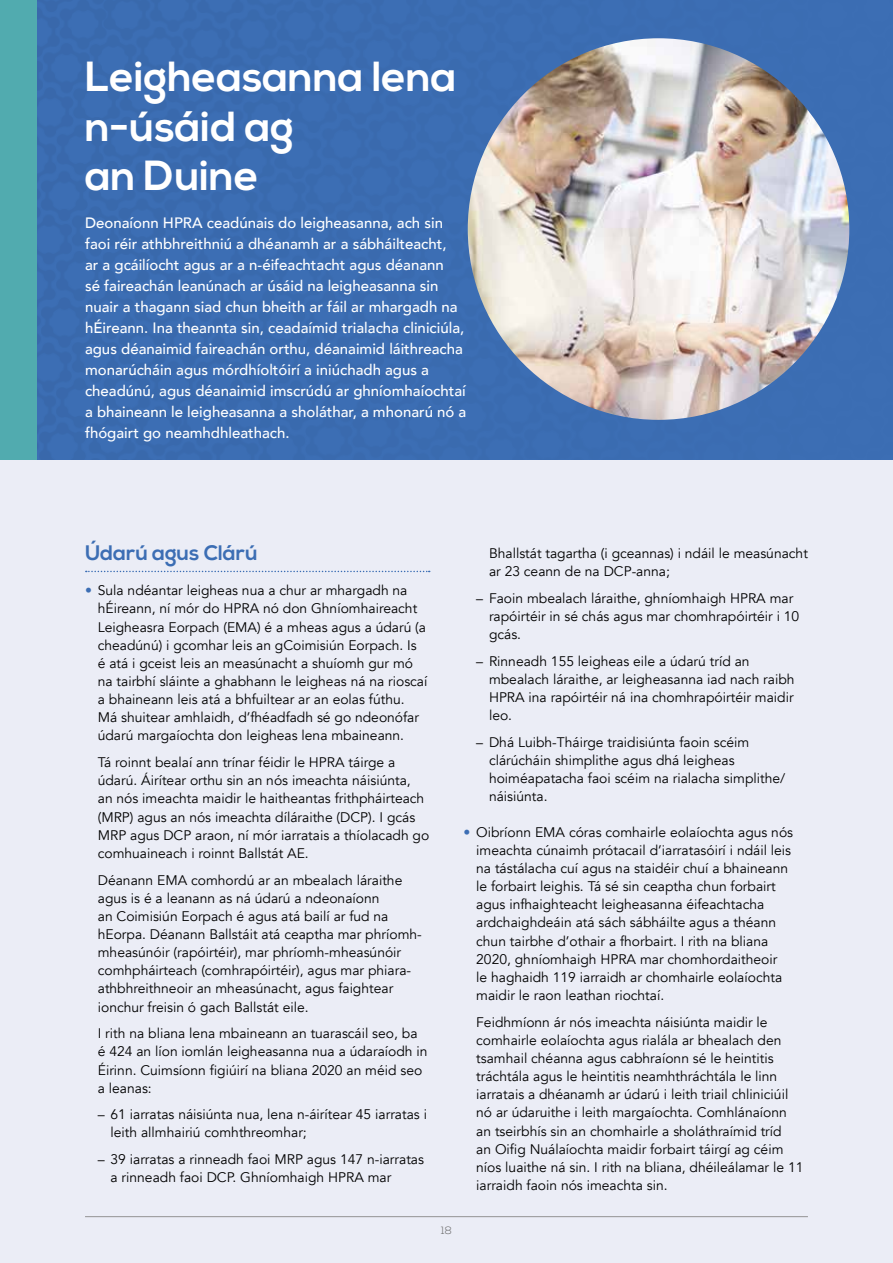
<style>
.page{position:relative;width:893px;height:1263px;background:#ebedf6}
.page>*{position:absolute;margin:0;border:0;box-sizing:border-box;transform-origin:0 0}
.t1{font:700 42px/49.5px "Nexa";color:#fff}
.t2{font:700 21px "Nexa";color:#3c6eb4}
.t3{font:500 15px/21px "Avenir";color:#fff}
.t4{font:13.8px/18.1px "Avenir";color:#000}
.t5{font:300 10.5px "Nexa";color:#636363}
.s1{color:#3c6eb4}
</style>
<div class="page">
<div style="left:35px;top:0;width:858px;height:459px;background:#3c6eb4"></div>
<svg style="left:86px;top:571px;width:344px;height:1px"></svg>
<hr style="left:85px;top:1216px;width:723px;height:1px;background:#939393">
<img style="left:468px;top:38px;width:381px;height:382px;border-radius:191px">
<div style="left:0;top:0;width:37px;height:459px;background:#51abaf"></div>
<h1 class="t1" style="left:85px;top:53px;width:373px">Leigheasanna lena n-úsáid ag<br>an Duine</h1>
<p class="t3" style="left:85px;top:211px;width:383px">Deonaíonn HPRA ceadúnais do leigheasanna, ach sin faoi réir athbhreithniú a dhéanamh ar a sábháilteacht,<br>ar a gcáilíocht agus ar a n-éifeachtacht agus déanann<br>sé faireachán leanúnach ar úsáid na leigheasanna sin nuair a thagann siad chun bheith ar fáil ar mhargadh na hÉireann. Ina theannta sin, ceadaímid trialacha cliniciúla, agus déanaimid faireachán orthu, déanaimid láithreacha monarúcháin agus mórdhíoltóirí a iniúchadh agus a cheadúnú, agus déanaimid imscrúdú ar ghníomhaíochtaí a bhaineann le leigheasanna a sholáthar, a mhonarú nó a fhógairt go neamhdhleathach.</p>
<h2 class="t2" style="left:85px;top:541px;width:174px">Údarú agus Clárú</h2>
<p class="t4" style="left:98px;top:582px;width:331px;text-indent:-13px"><span class="s1">•</span> Sula ndéantar leigheas nua a chur ar mhargadh na hÉireann, ní mór do HPRA nó don Ghníomhaireacht Leigheasra Eorpach (EMA) é a mheas agus a údarú (a cheadúnú) i gcomhar leis an gCoimisiún Eorpach. Is é atá i gceist leis an measúnacht a shuíomh gur mó na tairbhí sláinte a ghabhann le leigheas ná na rioscaí a bhaineann leis atá a bhfuiltear ar an eolas fúthu.<br>Má shuitear amhlaidh, d’fhéadfadh sé go ndeonófar údarú margaíochta don leigheas lena mbaineann.</p>
<p class="t4" style="left:98px;top:753px;width:333px">Tá roinnt bealaí ann trínar féidir le HPRA táirge a údarú. Áirítear orthu sin an nós imeachta náisiúnta,<br>an nós imeachta maidir le haitheantas frithpháirteach (MRP) agus an nós imeachta díláraithe (DCP). I gcás MRP agus DCP araon, ní mór iarratais a thíolacadh go comhuaineach i roinnt Ballstát AE.</p>
<p class="t4" style="left:98px;top:871px;width:326px">Déanann EMA comhordú ar an mbealach láraithe agus is é a leanann as ná údarú a ndeonaíonn<br>an Coimisiún Eorpach é agus atá bailí ar fud na hEorpa. Déanann Ballstáit atá ceaptha mar phríomh&shy;mheasúnóir (rapóirtéir), mar phríomh-mheasúnóir comhpháirteach (comhrapóirtéir), agus mar phiara&shy;athbhreithneoir an mheasúnacht, agus faightear ionchur freisin ó gach Ballstát eile.</p>
<p class="t4" style="left:98px;top:1025px;width:331px">I rith na bliana lena mbaineann an tuarascáil seo, ba é 424 an líon iomlán leigheasanna nua a údaraíodh in Éirinn. Cuimsíonn figiúirí na bliana 2020 an méid seo a leanas:</p>
<p class="t4" style="left:111px;top:1106px;width:318px;text-indent:-13px">– 61 iarratas náisiúnta nua, lena n-áirítear 45 iarratas i leith allmhairiú comhthreomhar;</p>
<p class="t4" style="left:111px;top:1150px;width:315px;text-indent:-13px">– 39 iarratas a rinneadh faoi MRP agus 147 n-iarratas a rinneadh faoi DCP. Ghníomhaigh HPRA mar</p>
<p class="t4" style="left:489px;top:545px;width:320px">Bhallstát tagartha (i gceannas) i ndáil le measúnacht ar 23 ceann de na DCP-anna;</p>
<p class="t4" style="left:489px;top:589px;width:312px;text-indent:-13px">– Faoin mbealach láraithe, ghníomhaigh HPRA mar rapóirtéir in sé chás agus mar chomhrapóirtéir i 10 gcás.</p>
<p class="t4" style="left:489px;top:652px;width:307px;text-indent:-13px">– Rinneadh 155 leigheas eile a údarú tríd an mbealach láraithe, ar leigheasanna iad nach raibh HPRA ina rapóirtéir ná ina chomhrapóirtéir maidir leo.</p>
<p class="t4" style="left:489px;top:733px;width:298px;text-indent:-13px">– Dhá Luibh-Tháirge traidisiúnta faoin scéim clárúcháin shimplithe agus dhá leigheas hoiméapatacha faoi scéim na rialacha simplithe/ náisiúnta.</p>
<p class="t4" style="left:476px;top:823px;width:318px;text-indent:-13px"><span class="s1">•</span> Oibríonn EMA córas comhairle eolaíochta agus nós imeachta cúnaimh prótacail d’iarratasóirí i ndáil leis na tástálacha cuí agus na staidéir chuí a bhaineann le forbairt leighis. Tá sé sin ceaptha chun forbairt agus infhaighteacht leigheasanna éifeachtacha ardchaighdeáin atá sách sábháilte agus a théann chun tairbhe d’othair a fhorbairt. I rith na bliana 2020, ghníomhaigh HPRA mar chomhordaitheoir<br>le haghaidh 119 iarraidh ar chomhairle eolaíochta maidir le raon leathan riochtaí.</p>
<p class="t4" style="left:476px;top:1013px;width:329px">Feidhmíonn ár nós imeachta náisiúnta maidir le comhairle eolaíochta agus rialála ar bhealach den tsamhail chéanna agus cabhraíonn sé le heintitis tráchtála agus le heintitis neamhthráchtála le linn iarratais a dhéanamh ar údarú i leith triail chliniciúil nó ar údaruithe i leith margaíochta. Comhlánaíonn an tseirbhís sin an chomhairle a sholáthraímid tríd<br>an Oifig Nuálaíochta maidir forbairt táirgí ag céim níos luaithe ná sin. I rith na bliana, dhéileálamar le 11 iarraidh faoin nós imeachta sin.</p>
<p class="t5" style="left:441px;top:1225px;width:12px">18</p>
</div>
